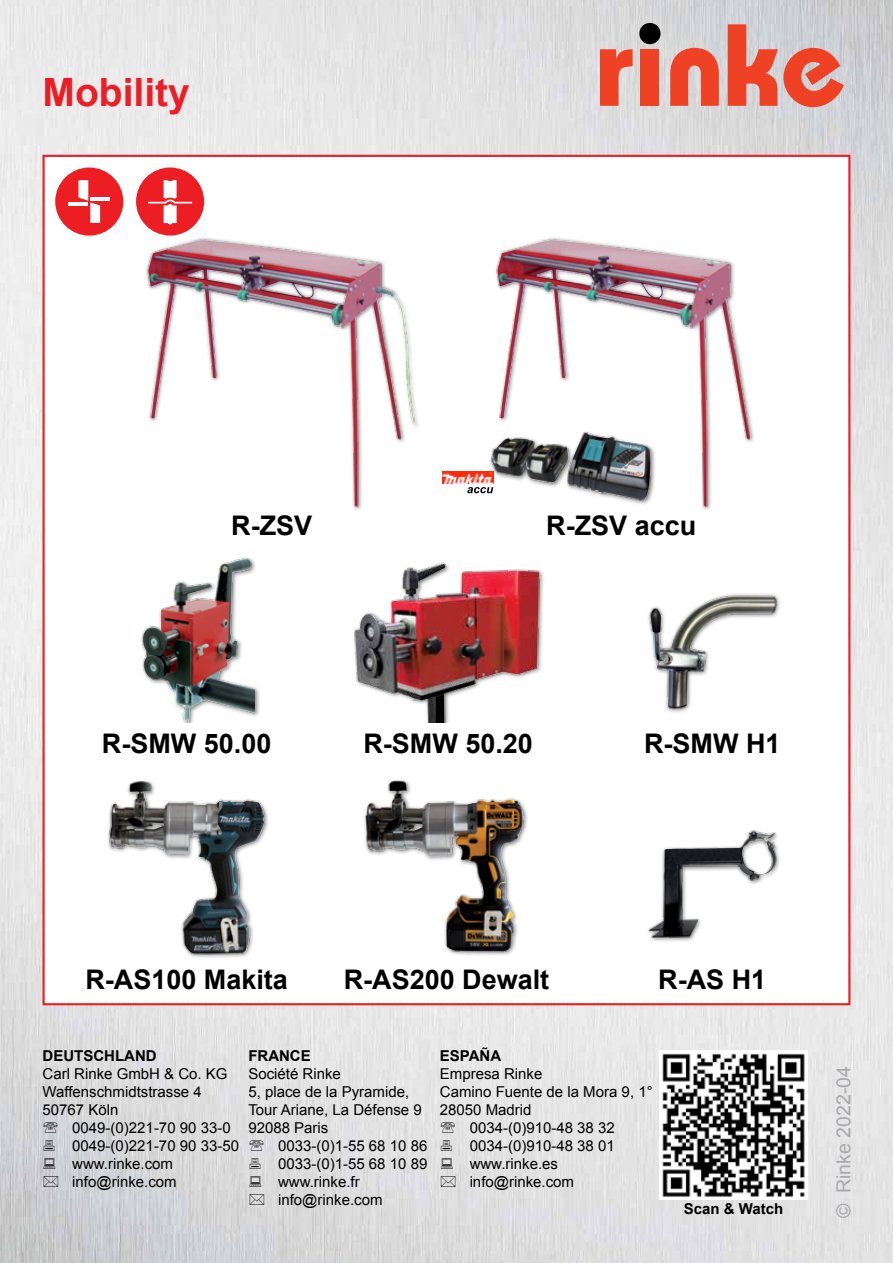
<style>
.page{position:relative;width:893px;height:1263px;background:#fff}
.page>*{position:absolute;margin:0;border:0;box-sizing:border-box;transform-origin:0 0}
.t1{font:700 39px "Arial";color:#ed1d24}
.t2{font:700 27px "Arial";color:#000}
.t3{font:19.5px "Arial";color:#a7a9ac}
.t4{font:15px/18px "Arial";color:#000}
.t5{font:700 15px "Arial";color:#000}
</style>
<div class="page">
<img style="left:0;top:0;width:893px;height:1263px">
<div style="left:43px;top:155px;width:807px;height:850px;background:#fff;border:2px solid #ed1d24"></div>
<svg style="left:600px;top:49px;width:33px;height:57px;background:#e9735e"></svg>
<div style="left:639px;top:23px;width:21px;height:21px;background:#000;border-radius:50%"></div>
<div style="left:641px;top:49px;width:18px;height:57px;background:#ef4123"></div>
<svg style="left:670px;top:48px;width:49px;height:58px;background:#e86953"></svg>
<svg style="left:728px;top:24px;width:116px;height:83px;background:#df8679"></svg>
<img style="left:659px;top:1050px;width:149px;height:149px">
<div style="left:55px;top:167px;width:68px;height:69px;background:#ed1d24;border-radius:50%"></div>
<svg style="left:78px;top:180px;width:22px;height:43px"></svg>
<hr style="left:90px;top:197px;width:20px;height:3px;background:#fff">
<hr style="left:69px;top:203px;width:19px;height:3px;background:#fff">
<div style="left:136px;top:167px;width:68px;height:69px;background:#ed1d24;border-radius:50%"></div>
<svg style="left:148px;top:180px;width:45px;height:44px"></svg>
<img style="left:146px;top:229px;width:268px;height:281px">
<img style="left:479px;top:237px;width:275px;height:273px">
<div style="left:139px;top:556px;width:121px;height:166px;background:#000;opacity:.5"></div>
<img style="left:139px;top:556px;width:116px;height:166px">
<img style="left:354px;top:562px;width:190px;height:160px">
<img style="left:648px;top:593px;width:131px;height:120px">
<div style="left:646px;top:829px;width:135px;height:113px;background:#000;opacity:.5"></div>
<img style="left:646px;top:829px;width:133px;height:111px">
<div style="left:489px;top:430px;width:167px;height:76px;background:#fff"></div>
<img style="left:487px;top:428px;width:169px;height:75px">
<svg style="left:467px;top:487px;width:26px;height:6px"></svg>
<img style="left:442px;top:471px;width:52px;height:12px">
<img style="left:107px;top:781px;width:161px;height:177px">
<img style="left:365px;top:780px;width:163px;height:175px">
<svg style="left:44px;top:1122px;width:14px;height:11px"></svg>
<svg style="left:44px;top:1140px;width:11px;height:11px"></svg>
<svg style="left:44px;top:1158px;width:11px;height:11px"></svg>
<svg style="left:44px;top:1176px;width:14px;height:11px"></svg>
<svg style="left:250px;top:1140px;width:13px;height:11px"></svg>
<svg style="left:250px;top:1158px;width:10px;height:11px"></svg>
<svg style="left:250px;top:1176px;width:11px;height:11px"></svg>
<svg style="left:250px;top:1194px;width:14px;height:11px"></svg>
<svg style="left:441px;top:1122px;width:14px;height:11px"></svg>
<svg style="left:441px;top:1140px;width:11px;height:11px"></svg>
<svg style="left:441px;top:1158px;width:12px;height:11px"></svg>
<svg style="left:441px;top:1176px;width:15px;height:11px"></svg>
<h1 class="t1" style="left:43px;top:66px;width:149px">Mobility</h1>
<h2 class="t2" style="left:231px;top:508px;width:82px">R-ZSV</h2>
<h2 class="t2" style="left:546px;top:508px;width:152px">R-ZSV accu</h2>
<h2 class="t2" style="left:102px;top:725px;width:171px">R-SMW 50.00</h2>
<h2 class="t2" style="left:644px;top:725px;width:138px">R-SMW H1</h2>
<h2 class="t2" style="left:363px;top:725px;width:171px">R-SMW 50.20</h2>
<h2 class="t2" style="left:85px;top:961px;width:204px">R-AS100 Makita</h2>
<h2 class="t2" style="left:344px;top:961px;width:207px">R-AS200 Dewalt</h2>
<h2 class="t2" style="left:658px;top:961px;width:109px">R-AS H1</h2>
<p class="t5" style="left:43px;top:1046px;width:116px">DEUTSCHLAND</p>
<p class="t4" style="left:43px;top:1065px;width:187px">Carl Rinke GmbH &amp; Co. KG<br>Waffenschmidtstrasse 4<br>50767 Köln</p>
<p class="t4" style="left:72px;top:1119px;width:168px">0049-(0)221-70 90 33-0<br>0049-(0)221-70 90 33-50 www.rinke.com info@rinke.com</p>
<p class="t5" style="left:248px;top:1046px;width:64px">FRANCE</p>
<p class="t4" style="left:248px;top:1065px;width:175px">Société Rinke<br>5, place de la Pyramide,<br>Tour Ariane, La Défense 9<br>92088 Paris</p>
<p class="t4" style="left:278px;top:1137px;width:151px">0033-(0)1-55 68 10 86<br>0033-(0)1-55 68 10 89 www.rinke.fr info@rinke.com</p>
<p class="t5" style="left:440px;top:1046px;width:63px">ESPAÑA</p>
<p class="t4" style="left:440px;top:1065px;width:104px">Empresa Rinke</p>
<p class="t4" style="left:440px;top:1083px;width:214px">Camino Fuente de la Mora 9, 1°</p>
<p class="t4" style="left:440px;top:1101px;width:93px">28050 Madrid</p>
<p class="t4" style="left:470px;top:1119px;width:147px">0034-(0)910-48 38 32</p>
<p class="t4" style="left:470px;top:1137px;width:147px">0034-(0)910-48 38 01</p>
<p class="t4" style="left:470px;top:1155px;width:90px">www.rinke.es</p>
<p class="t4" style="left:470px;top:1173px;width:106px">info@rinke.com</p>
<p class="t5" style="left:684px;top:1199px;width:101px">Scan &amp; Watch</p>
<h3 class="t3" style="left:831px;top:1218px;width:154px;rotate:-90deg">© Rinke 2022-04</h3>
</div>
